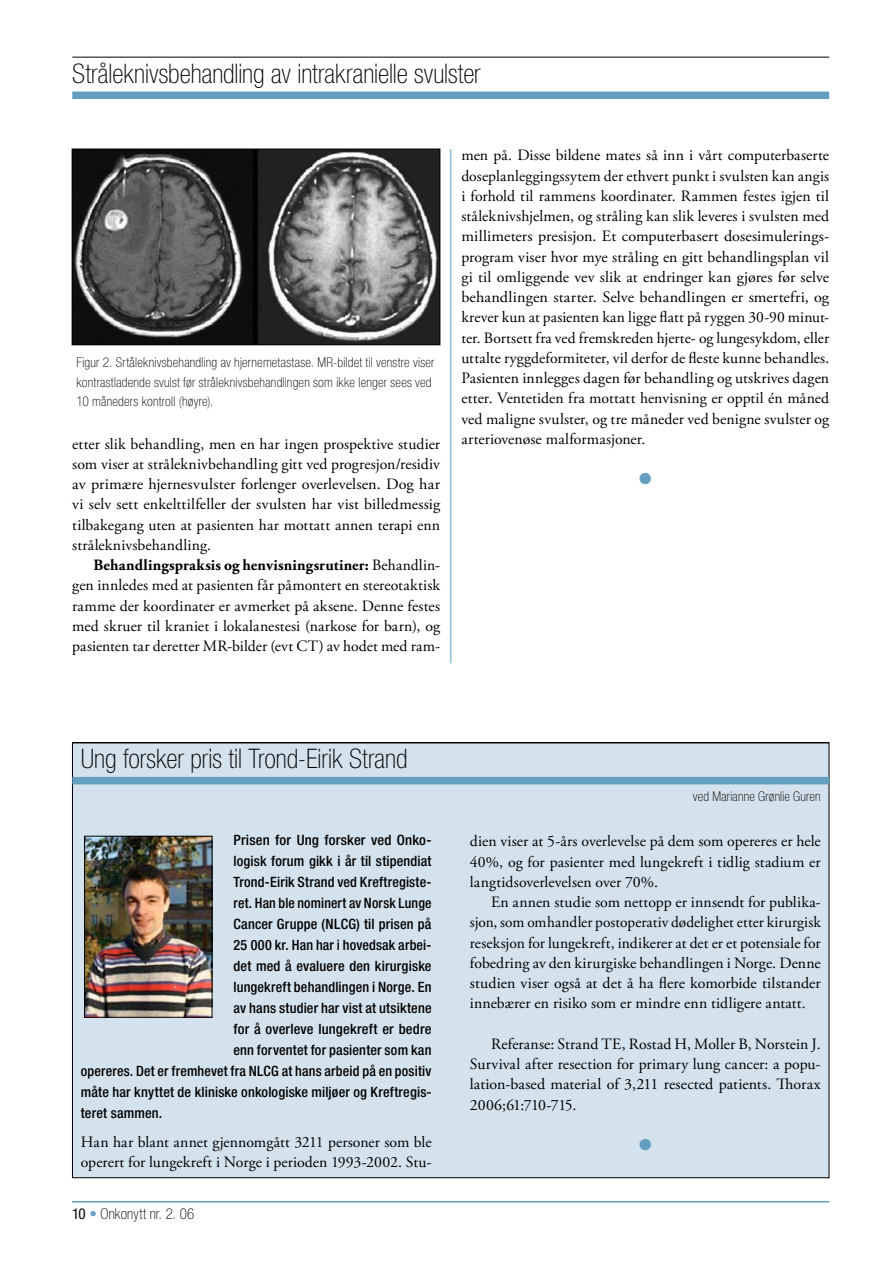
<style>
.page{position:relative;width:893px;height:1263px;background:#fff}
.page>*{position:absolute;margin:0;border:0;box-sizing:border-box;transform-origin:0 0}
.t1{font:100 condensed 27px "Helvetica Neue LT Std";color:#000}
.t2{font:15.75px/20.2px "Adobe Garamond Pro";letter-spacing:.005em;color:#000;text-align:justify}
.t3{font:15.75px "Zapf Dingbats Std";color:#649ec1}
.t4{font:100 condensed 15px "Helvetica Neue LT Std";letter-spacing:.01em;color:#000}
.t5{font:500 condensed 14.25px "Helvetica Neue LT Std";letter-spacing:.01em;color:#000}
.t6{font:100 condensed 13.5px/19.5px "Helvetica Neue LT Std";letter-spacing:.015em;color:#000}
.s1{font-weight:700}
.s2{font-weight:400}
.s3{color:#649ec1}
</style>
<div class="page">
<hr style="left:72px;top:1201px;width:757px;height:1px;background:#649ec1">
<hr style="left:450px;top:149px;width:1px;height:514px;background:#649ec1">
<div style="left:72px;top:743px;width:757px;height:435px;background:#d4e2ed"></div>
<img style="left:74px;top:151px;width:364px;height:192px">
<div style="left:72px;top:149px;width:368px;height:196px;border:1px solid #000"></div>
<hr style="left:72px;top:57px;width:757px;height:1px;background:#000">
<div style="left:72px;top:92px;width:757px;height:7px;background:#649ec1"></div>
<hr style="left:72px;top:742px;width:757px;height:1px;background:#000">
<div style="left:72px;top:777px;width:757px;height:7px;background:#649ec1"></div>
<img style="left:86px;top:838px;width:124px;height:177px">
<div style="left:84px;top:836px;width:128px;height:181px;border:1px solid #000"></div>
<h1 class="t1" style="left:72px;top:58px;width:410px">Stråleknivsbehandling av intrakranielle svulster</h1>
<p class="t6" style="left:77px;top:353px;width:359px">Figur 2. Srtåleknivsbehandling av hjernemetastase. MR-bildet til venstre viser kontrastladende svulst før stråleknivsbehandlingen som ikke lenger sees ved<br>10 måneders kontroll (høyre).</p>
<p class="t2" style="left:72px;top:434px;width:369px">etter slik behandling, men en har ingen prospektive studier som viser at stråleknivbehandling gitt ved progresjon/residiv av primære hjernesvulster forlenger overlevelsen. Dog har vi selv sett enkelttilfeller der svulsten har vist billedmessig tilbakegang uten at pasienten har mottatt annen terapi enn stråleknivsbehandling.</p>
<p class="t2" style="left:72px;top:555px;width:369px;text-indent:21px"><span class="s1">Behandlingspraksis og henvisningsrutiner:</span> Behandlin&shy;gen innledes med at pasienten får påmontert en stereotaktisk ramme der koordinater er avmerket på aksene. Denne festes med skruer til kraniet i lokalanestesi (narkose for barn), og pasienten tar deretter MR-bilder (evt CT) av hodet med ram-</p>
<p class="t2" style="left:461px;top:146px;width:369px">men på. Disse bildene mates så inn i vårt computerbaserte doseplanleggingssytem der ethvert punkt i svulsten kan angis i forhold til rammens koordinater. Rammen festes igjen til ståleknivshjelmen, og stråling kan slik leveres i svulsten med millimeters presisjon. Et computerbasert dosesimulerings&shy;program viser hvor mye stråling en gitt behandlingsplan vil gi til omliggende vev slik at endringer kan gjøres før selve behandlingen starter. Selve behandlingen er smertefri, og krever kun at pasienten kan ligge flatt på ryggen 30-90 minut&shy;ter. Bortsett fra ved fremskreden hjerte- og lungesykdom, eller uttalte ryggdeformiteter, vil derfor de fleste kunne behandles.<br>Pasienten innlegges dagen før behandling og utskrives dagen etter. Ventetiden fra mottatt henvisning er opptil én måned ved maligne svulster, og tre måneder ved benigne svulster og arteriovenøse malformasjoner.</p>
<p class="t3" style="left:639px;top:471px;width:14px">●</p>
<h1 class="t1" style="left:81px;top:744px;width:328px">Ung forsker pris til Trond-Eirik Strand</h1>
<p class="t5" style="left:233px;top:831px;width:200px">Prisen for Ung forsker ved Onko-</p>
<p class="t5" style="left:233px;top:852px;width:200px">logisk forum gikk i år til stipendiat</p>
<p class="t5" style="left:233px;top:873px;width:200px">Trond-Eirik Strand ved Kreftregiste-</p>
<p class="t5" style="left:233px;top:894px;width:200px">ret. Han ble nominert av Norsk Lunge</p>
<p class="t5" style="left:233px;top:915px;width:200px">Cancer Gruppe (NLCG) til prisen på</p>
<p class="t5" style="left:233px;top:936px;width:200px">25 000 kr. Han har i hovedsak arbei-</p>
<p class="t5" style="left:233px;top:957px;width:200px">det med å evaluere den kirurgiske</p>
<p class="t5" style="left:233px;top:978px;width:200px">lungekreft behandlingen i Norge. En</p>
<p class="t5" style="left:233px;top:999px;width:200px">av hans studier har vist at utsiktene</p>
<p class="t5" style="left:233px;top:1020px;width:200px">for å overleve lungekreft er bedre</p>
<p class="t5" style="left:233px;top:1041px;width:200px">enn forventet for pasienter som kan</p>
<p class="t5" style="left:81px;top:1062px;width:352px">opereres. Det er fremhevet fra NLCG at hans arbeid på en positiv</p>
<p class="t5" style="left:81px;top:1083px;width:352px">måte har knyttet de kliniske onkologiske miljøer og Kreftregis-</p>
<p class="t5" style="left:81px;top:1104px;width:83px">teret sammen.</p>
<p class="t2" style="left:81px;top:1132px;width:352px">Han har blant annet gjennomgått 3211 personer som ble operert for lungekreft i Norge i perioden 1993-2002. Stu-</p>
<p class="t4" style="left:72px;top:1206px;width:124px"><span class="s2">10</span> <span class="s3">•</span> Onkonytt nr. 2. 06</p>
<p class="t6" style="left:693px;top:786px;width:129px">ved Marianne Grønlie Guren</p>
<p class="t2" style="left:470px;top:832px;width:352px">dien viser at 5-års overlevelse på dem som opereres er hele 40%, og for pasienter med lungekreft i tidlig stadium er langtidsoverlevelsen over 70%.</p>
<p class="t2" style="left:470px;top:892px;width:352px;text-indent:21px">En annen studie som nettopp er innsendt for publika&shy;sjon, som omhandler postoperativ dødelighet etter kirurgisk reseksjon for lungekreft, indikerer at det er et potensiale for fobedring av den kirurgiske behandlingen i Norge. Denne studien viser også at det å ha flere komorbide tilstander innebærer en risiko som er mindre enn tidligere antatt.</p>
<p class="t2" style="left:470px;top:1034px;width:352px;text-indent:21px">Referanse: Strand TE, Rostad H, Moller B, Norstein J.<br>Survival after resection for primary lung cancer: a popu&shy;lation-based material of 3,211 resected patients. Thorax 2006;61:710-715.</p>
<p class="t3" style="left:639px;top:1137px;width:14px">●</p>
</div>
